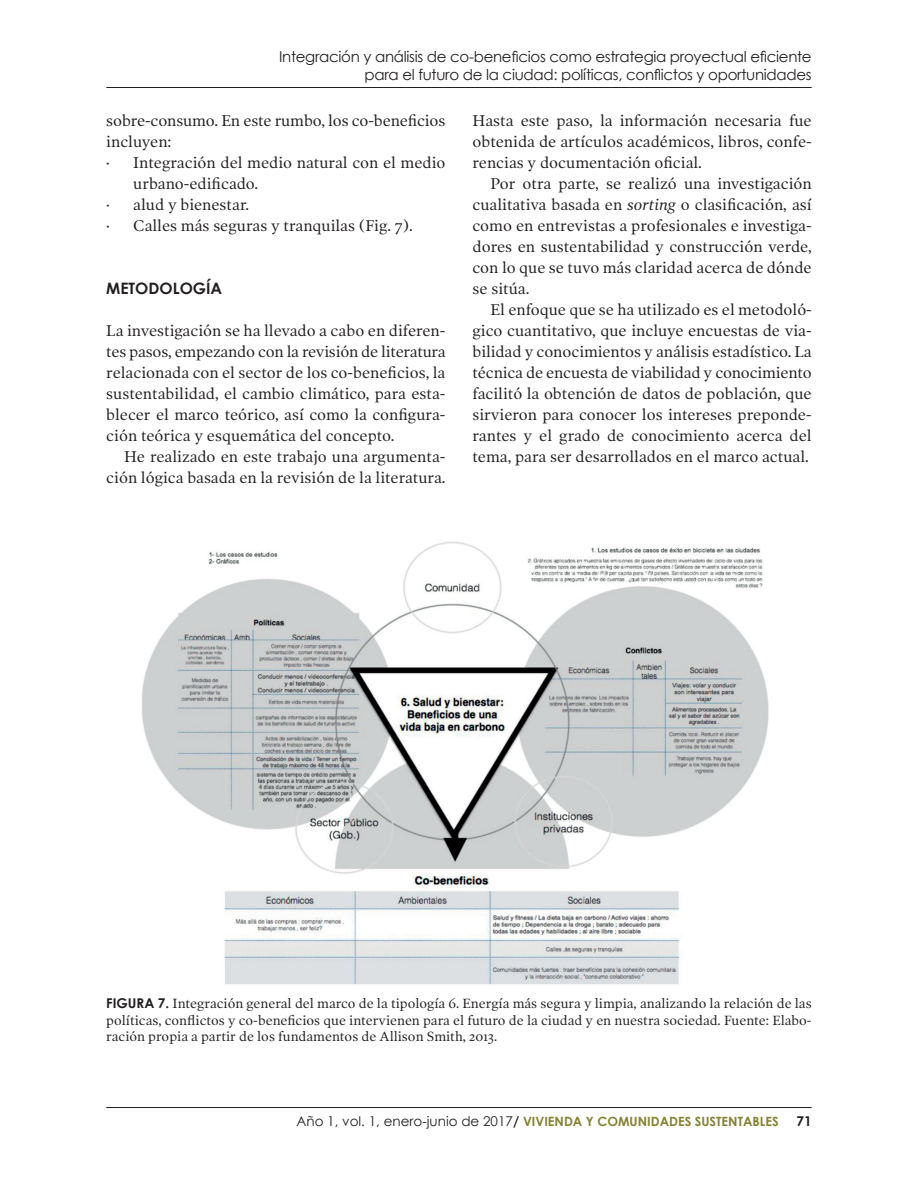
<style>
.page{position:relative;width:918px;height:1188px;background:#fff}
.page>*{position:absolute;margin:0;border:0;box-sizing:border-box;transform-origin:0 0}
.t1{font:15.75px/21px "Poynter OS Text One";color:#231f20;text-align:justify}
.t2{font:700 15.75px "Century Gothic";color:#231f20}
.t3{font:15px/18px "Century Gothic";letter-spacing:-.02em;color:#231f20;text-align:right}
.t4{font:13.5px/16.5px "Poynter OS Text One";color:#231f20;text-align:justify}
.t5{font:700 13.5px "Century Gothic";color:#231f20}
.t6{font:700 12.75px "Century Gothic";color:#858232}
.s1{font-style:italic}
.s2{font-family:"Century Gothic";font-weight:700}
.s3{font-weight:400;font-size:13.5px;color:#231f20}
.s4{font-size:13.5px;color:#231f20}
</style>
<div class="page">
<hr style="left:106px;top:1107px;width:706px;height:1px;background:#231f20">
<hr style="left:106px;top:87px;width:706px;height:1px;background:#231f20">
<img style="left:142px;top:542px;width:627px;height:443px">
<p class="t3" style="left:279px;top:47px;width:534px">Integración y análisis de co-beneficios como estrategia proyectual eficiente para el futuro de la ciudad: políticas, conflictos y oportunidades</p>
<p class="t1" style="left:106px;top:110px;width:341px">sobre-consumo. En este rumbo, los co-beneficios</p>
<p class="t1" style="left:106px;top:131px;width:67px">incluyen:</p>
<p class="t1" style="left:106px;top:152px;width:341px">· Integración del medio natural con el medio</p>
<p class="t1" style="left:133px;top:173px;width:127px">urbano-edificado.</p>
<p class="t1" style="left:106px;top:194px;width:144px">· alud y bienestar.</p>
<p class="t1" style="left:106px;top:215px;width:308px">· Calles más seguras y tranquilas (Fig. 7).</p>
<p class="t1" style="left:473px;top:110px;width:341px">Hasta este paso, la información necesaria fue obtenida de artículos académicos, libros, confe&shy;rencias y documentación oficial.</p>
<p class="t1" style="left:473px;top:173px;width:341px;text-indent:18px">Por otra parte, se realizó una investigación cualitativa basada en <span class="s1">sorting</span> o clasificación, así como en entrevistas a profesionales e investiga&shy;dores en sustentabilidad y construcción verde, con lo que se tuvo más claridad acerca de dónde se sitúa.</p>
<p class="t1" style="left:473px;top:299px;width:341px;text-indent:18px">El enfoque que se ha utilizado es el metodoló&shy;gico cuantitativo, que incluye encuestas de via&shy;bilidad y conocimientos y análisis estadístico. La técnica de encuesta de viabilidad y conocimiento facilitó la obtención de datos de población, que sirvieron para conocer los intereses preponde&shy;rantes y el grado de conocimiento acerca del tema, para ser desarrollados en el marco actual.</p>
<p class="t2" style="left:106px;top:278px;width:117px">METODOLOGÍA</p>
<p class="t1" style="left:106px;top:320px;width:341px">La investigación se ha llevado a cabo en diferen&shy;tes pasos, empezando con la revisión de literatura relacionada con el sector de los co-beneficios, la sustentabilidad, el cambio climático, para esta&shy;blecer el marco teórico, así como la configura&shy;ción teórica y esquemática del concepto.</p>
<p class="t1" style="left:106px;top:446px;width:341px;text-align:right">He realizado en este trabajo una argumenta&shy;ción lógica basada en la revisión de la literatura.</p>
<p class="t4" style="left:106px;top:995px;width:707px"><span class="s2">FIGURA 7.</span> Integración general del marco de la tipología 6. Energía más segura y limpia, analizando la relación de las políticas, conflictos y co-beneficios que intervienen para el futuro de la ciudad y en nuestra sociedad. Fuente: Elabo&shy;ración propia a partir de los fundamentos de Allison Smith, 2013.</p>
<p class="t6" style="left:296px;top:1114px;width:484px"><span class="s3">Año 1, vol. 1, enero-junio de 2017</span><span class="s4">/</span> VIVIENDA Y COMUNIDADES SUSTENTABLES</p>
<p class="t5" style="left:797px;top:1113px;width:17px">71</p>
</div>
